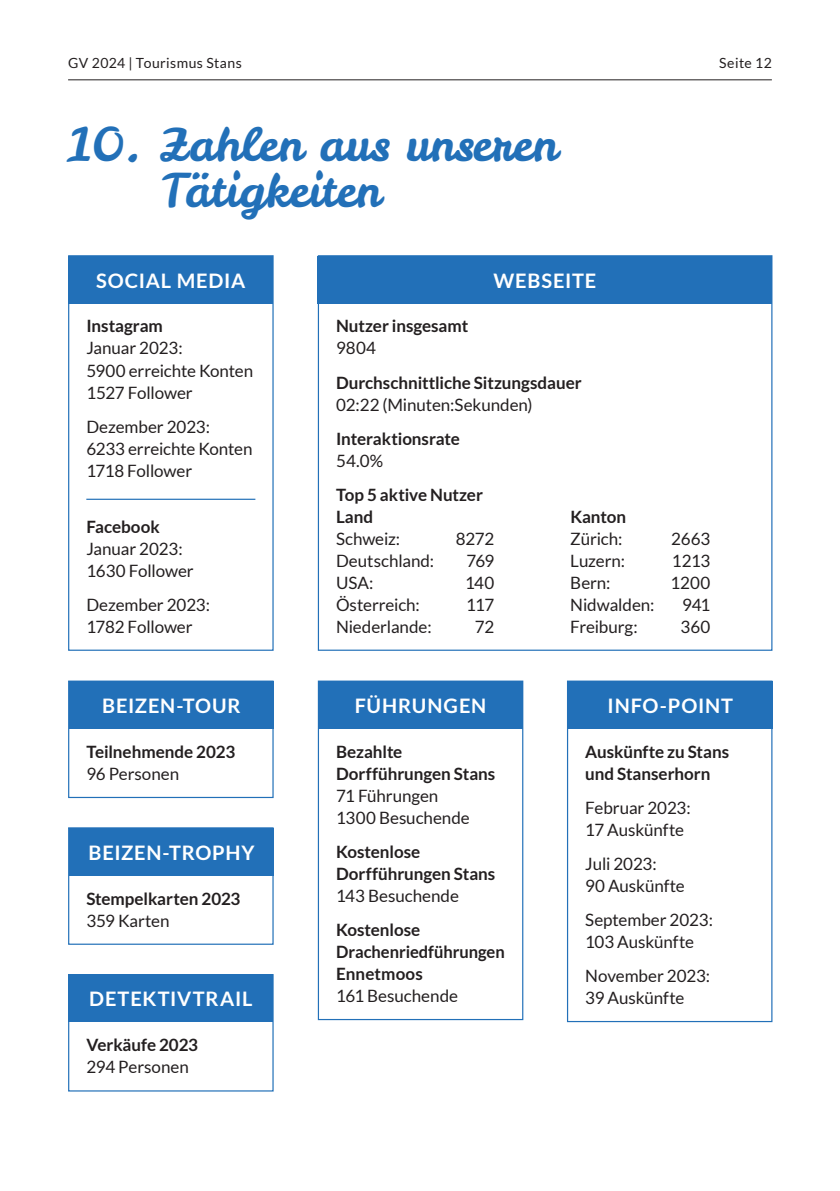
<style>
.page{position:relative;width:840px;height:1191px;background:#fff}
.page>*{position:absolute;margin:0;border:0;box-sizing:border-box;transform-origin:0 0}
.t1{font:46px/46px "Leckerli One";color:#2270b8}
.t2{font:700 20px "Lato";letter-spacing:.04em;color:#fff}
.t3{font:17px/22px "Lato";letter-spacing:-.005em;color:#231f20}
.t4{font:700 17px/22px "Lato";color:#231f20}
.t5{font:14px "Lato";letter-spacing:.03em;color:#231f20}
</style>
<div class="page">
<hr style="left:68px;top:79px;width:703px;height:1px;background:#231f20">
<div style="left:318px;top:681px;width:204px;height:47px;background:#2270b8"></div>
<div style="left:317px;top:680px;width:206px;height:340px;border:1px solid #2270b8"></div>
<div style="left:69px;top:974px;width:204px;height:48px;background:#2270b8"></div>
<div style="left:68px;top:974px;width:205px;height:117px;border:1px solid #2270b8"></div>
<div style="left:568px;top:681px;width:204px;height:47px;background:#2270b8"></div>
<div style="left:566px;top:680px;width:206px;height:342px;border:1px solid #2270b8"></div>
<div style="left:317px;top:256px;width:454px;height:47px;background:#2270b8"></div>
<div style="left:69px;top:256px;width:204px;height:47px;background:#2270b8"></div>
<div style="left:68px;top:255px;width:205px;height:396px;border:1px solid #2270b8"></div>
<hr style="left:86px;top:499px;width:169px;height:1px;background:#2270b8">
<div style="left:69px;top:681px;width:204px;height:47px;background:#2270b8"></div>
<div style="left:68px;top:680px;width:205px;height:118px;border:1px solid #2270b8"></div>
<div style="left:69px;top:828px;width:204px;height:47px;background:#2270b8"></div>
<div style="left:68px;top:827px;width:205px;height:117px;border:1px solid #2270b8"></div>
<p class="t5" style="left:68px;top:55px;width:175px">GV 2024 | Tourismus Stans</p>
<p class="t5" style="left:718px;top:55px;width:54px">Seite 12</p>
<h1 class="t1" style="left:161px;top:121px;width:398px;text-indent:-93px">10. Zahlen aus unseren<br>Tätigkeiten</h1>
<p class="t2" style="left:96px;top:269px;width:151px">SOCIAL MEDIA</p>
<p class="t4" style="left:86px;top:315px;width:78px">Instagram</p>
<p class="t3" style="left:86px;top:337px;width:168px">Januar 2023:<br>5900 erreichte Konten<br>1527 Follower</p>
<p class="t3" style="left:86px;top:415px;width:168px">Dezember 2023:<br>6233 erreichte Konten<br>1718 Follower</p>
<p class="t4" style="left:86px;top:515px;width:75px">Facebook</p>
<p class="t3" style="left:86px;top:537px;width:109px">Januar 2023:<br>1630 Follower</p>
<p class="t3" style="left:86px;top:593px;width:125px">Dezember 2023:<br>1782 Follower</p>
<p class="t2" style="left:493px;top:269px;width:104px">WEBSEITE</p>
<p class="t4" style="left:336px;top:315px;width:134px">Nutzer insgesamt</p>
<p class="t3" style="left:336px;top:337px;width:42px">9804</p>
<p class="t4" style="left:336px;top:371px;width:247px">Durchschnittliche Sitzungsdauer</p>
<p class="t3" style="left:336px;top:393px;width:198px">02:22 (Minuten:Sekunden)</p>
<p class="t4" style="left:336px;top:427px;width:125px">Interaktionsrate</p>
<p class="t3" style="left:336px;top:449px;width:49px">54.0%</p>
<p class="t4" style="left:336px;top:483px;width:148px">Top 5 aktive Nutzer<br>Land</p>
<p class="t4" style="left:570px;top:505px;width:57px">Kanton</p>
<p class="t3" style="left:336px;top:527px;width:66px">Schweiz:</p>
<p class="t3" style="left:455px;top:527px;width:40px">8272</p>
<p class="t3" style="left:570px;top:527px;width:53px">Zürich:</p>
<p class="t3" style="left:670px;top:527px;width:41px">2663</p>
<p class="t3" style="left:336px;top:549px;width:100px">Deutschland:</p>
<p class="t3" style="left:466px;top:549px;width:29px">769</p>
<p class="t3" style="left:570px;top:549px;width:56px">Luzern:</p>
<p class="t3" style="left:671px;top:549px;width:40px">1213</p>
<p class="t3" style="left:336px;top:571px;width:39px">USA:</p>
<p class="t3" style="left:465px;top:571px;width:31px">140</p>
<p class="t3" style="left:570px;top:571px;width:42px">Bern:</p>
<p class="t3" style="left:670px;top:571px;width:41px">1200</p>
<p class="t3" style="left:336px;top:593px;width:85px">Österreich:</p>
<p class="t3" style="left:466px;top:593px;width:30px">117</p>
<p class="t3" style="left:570px;top:593px;width:86px">Nidwalden:</p>
<p class="t3" style="left:681px;top:593px;width:30px">941</p>
<p class="t3" style="left:336px;top:615px;width:97px">Niederlande:</p>
<p class="t3" style="left:474px;top:615px;width:21px">72</p>
<p class="t3" style="left:570px;top:615px;width:69px">Freiburg:</p>
<p class="t3" style="left:680px;top:615px;width:31px">360</p>
<p class="t2" style="left:102px;top:694px;width:140px">BEIZEN-TOUR</p>
<p class="t4" style="left:86px;top:740px;width:150px">Teilnehmende 2023</p>
<p class="t3" style="left:86px;top:762px;width:94px">96 Personen</p>
<p class="t2" style="left:88px;top:841px;width:167px">BEIZEN-TROPHY</p>
<p class="t4" style="left:86px;top:887px;width:155px">Stempelkarten 2023</p>
<p class="t3" style="left:86px;top:909px;width:85px">359 Karten</p>
<p class="t2" style="left:354px;top:694px;width:133px">FÜHRUNGEN</p>
<p class="t4" style="left:336px;top:740px;width:161px">Bezahlte<br>Dorfführungen Stans</p>
<p class="t3" style="left:336px;top:784px;width:135px">71 Führungen<br>1300 Besuchende</p>
<p class="t4" style="left:336px;top:840px;width:161px">Kostenlose<br>Dorfführungen Stans</p>
<p class="t3" style="left:336px;top:884px;width:124px">143 Besuchende</p>
<p class="t4" style="left:336px;top:918px;width:170px">Kostenlose<br>Drachenriedführungen<br>Ennetmoos</p>
<p class="t2" style="left:89px;top:987px;width:165px">DETEKTIVTRAIL</p>
<p class="t3" style="left:336px;top:984px;width:123px">161 Besuchende</p>
<p class="t4" style="left:86px;top:1034px;width:113px">Verkäufe 2023</p>
<p class="t3" style="left:86px;top:1056px;width:104px">294 Personen</p>
<p class="t2" style="left:607px;top:694px;width:127px">INFO-POINT</p>
<p class="t4" style="left:585px;top:740px;width:145px">Auskünfte zu Stans und Stanserhorn</p>
<p class="t3" style="left:585px;top:796px;width:107px">Februar 2023:<br>17 Auskünfte</p>
<p class="t3" style="left:585px;top:852px;width:101px">Juli 2023:<br>90 Auskünfte</p>
<p class="t3" style="left:585px;top:908px;width:129px">September 2023:<br>103 Auskünfte</p>
<p class="t3" style="left:585px;top:964px;width:126px">November 2023:<br>39 Auskünfte</p>
</div>
